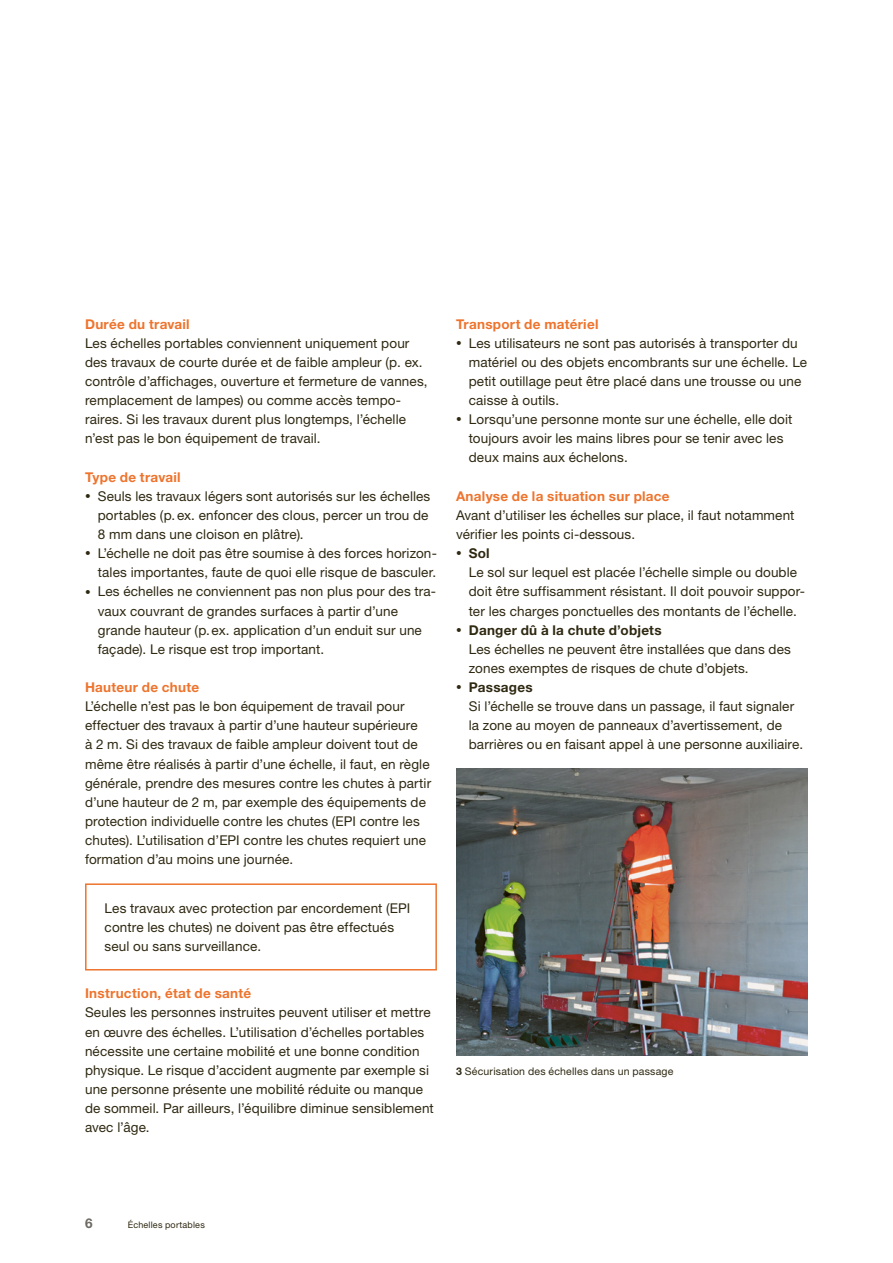
<style>
.page{position:relative;width:893px;height:1263px;background:#fff}
.page>*{position:absolute;margin:0;border:0;box-sizing:border-box;transform-origin:0 0}
.t1{font:13.5px/19.2px "Helvetica Neue LT Std";letter-spacing:.01em;color:#2f2912}
.t2{font:700 13.5px "Helvetica Neue LT Std";letter-spacing:.02em;color:#ee742d}
.t3{font:700 13.5px "Helvetica Neue LT Std";color:#6d6a63}
.t4{font:10.5px "Helvetica Neue LT Std";letter-spacing:.02em;color:#2f2912}
.t5{font:9px "Helvetica Neue LT Std";letter-spacing:.025em;color:#2f2912}
.s1{font-size:11.25px}
.s2{font-weight:700}
</style>
<div class="page">
<img style="left:456px;top:769px;width:352px;height:287px">
<div style="left:85px;top:883px;width:352px;height:87px;border:2px solid #ee742d"></div>
<p class="t2" style="left:85px;top:315px;width:106px">Durée du travail</p>
<p class="t1" style="left:85px;top:333px;width:344px">Les échelles portables conviennent uniquement pour des travaux de courte durée et de faible ampleur (p. ex. contrôle d’affichages, ouverture et fermeture de vannes, remplacement de lampes) ou comme accès tempo&shy;raires. Si les travaux durent plus longtemps, l’échelle n’est pas le bon équipement de travail.</p>
<p class="t2" style="left:85px;top:468px;width:97px">Type de travail</p>
<p class="t1" style="left:98px;top:486px;width:334px;text-indent:-13px"><span class="s1">•</span> Seuls les travaux légers sont autorisés sur les échelles portables (p.ex. enfoncer des clous, percer un trou de<br>8 mm dans une cloison en plâtre).</p>
<p class="t1" style="left:85px;top:543px;width:353px;text-align:right"><span class="s1">•</span> L’échelle ne doit pas être soumise à des forces horizon&shy;tales importantes, faute de quoi elle risque de basculer.</p>
<p class="t1" style="left:98px;top:582px;width:340px;text-indent:-13px"><span class="s1">•</span> Les échelles ne conviennent pas non plus pour des tra&shy;vaux couvrant de grandes surfaces à partir d’une grande hauteur (p.ex. application d’un enduit sur une façade). Le risque est trop important.</p>
<p class="t2" style="left:85px;top:679px;width:116px">Hauteur de chute</p>
<p class="t1" style="left:85px;top:697px;width:348px">L’échelle n’est pas le bon équipement de travail pour effectuer des travaux à partir d’une hauteur supérieure<br>à 2 m. Si des travaux de faible ampleur doivent tout de même être réalisés à partir d’une échelle, il faut, en règle générale, prendre des mesures contre les chutes à partir d’une hauteur de 2 m, par exemple des équipements de protection individuelle contre les chutes (EPI contre les chutes). L’utilisation d’EPI contre les chutes requiert une formation d’au moins une journée.</p>
<p class="t1" style="left:105px;top:898px;width:307px">Les travaux avec protection par encordement (EPI contre les chutes) ne doivent pas être effectués seul ou sans surveillance.</p>
<p class="t2" style="left:85px;top:985px;width:168px">Instruction, état de santé</p>
<p class="t1" style="left:85px;top:1003px;width:350px">Seules les personnes instruites peuvent utiliser et mettre en œuvre des échelles. L’utilisation d’échelles portables nécessite une certaine mobilité et une bonne condition physique. Le risque d’accident augmente par exemple si une personne présente une mobilité réduite ou manque de sommeil. Par ailleurs, l’équilibre diminue sensiblement avec l’âge.</p>
<p class="t2" style="left:456px;top:315px;width:144px">Transport de matériel</p>
<p class="t1" style="left:469px;top:333px;width:340px;text-indent:-13px"><span class="s1">•</span> Les utilisateurs ne sont pas autorisés à transporter du matériel ou des objets encombrants sur une échelle. Le petit outillage peut être placé dans une trousse ou une caisse à outils.</p>
<p class="t1" style="left:469px;top:410px;width:325px;text-indent:-13px"><span class="s1">•</span> Lorsqu’une personne monte sur une échelle, elle doit toujours avoir les mains libres pour se tenir avec les deux mains aux échelons.</p>
<p class="t2" style="left:456px;top:488px;width:215px">Analyse de la situation sur place</p>
<p class="t1" style="left:456px;top:505px;width:340px">Avant d’utiliser les échelles sur place, il faut notamment vérifier les points ci-dessous.</p>
<p class="t1" style="left:469px;top:543px;width:338px;text-indent:-13px"><span class="s1">•</span> <span class="s2">Sol<br></span>Le sol sur lequel est placée l’échelle simple ou double doit être suffisamment résistant. Il doit pouvoir suppor&shy;ter les charges ponctuelles des montants de l’échelle.</p>
<p class="t1" style="left:469px;top:620px;width:324px;text-indent:-13px"><span class="s1">•</span> <span class="s2">Danger dû à la chute d’objets<br></span>Les échelles ne peuvent être installées que dans des zones exemptes de risques de chute d’objets.</p>
<p class="t1" style="left:469px;top:677px;width:336px;text-indent:-13px"><span class="s1">•</span> <span class="s2">Passages<br></span>Si l’échelle se trouve dans un passage, il faut signaler la zone au moyen de panneaux d’avertissement, de barrières ou en faisant appel à une personne auxiliaire.</p>
<p class="t4" style="left:456px;top:1065px;width:219px"><span class="s2">3</span> Sécurisation des échelles dans un passage</p>
<p class="t3" style="left:85px;top:1215px;width:9px">6</p>
<p class="t5" style="left:128px;top:1219px;width:79px">Échelles portables</p>
</div>
